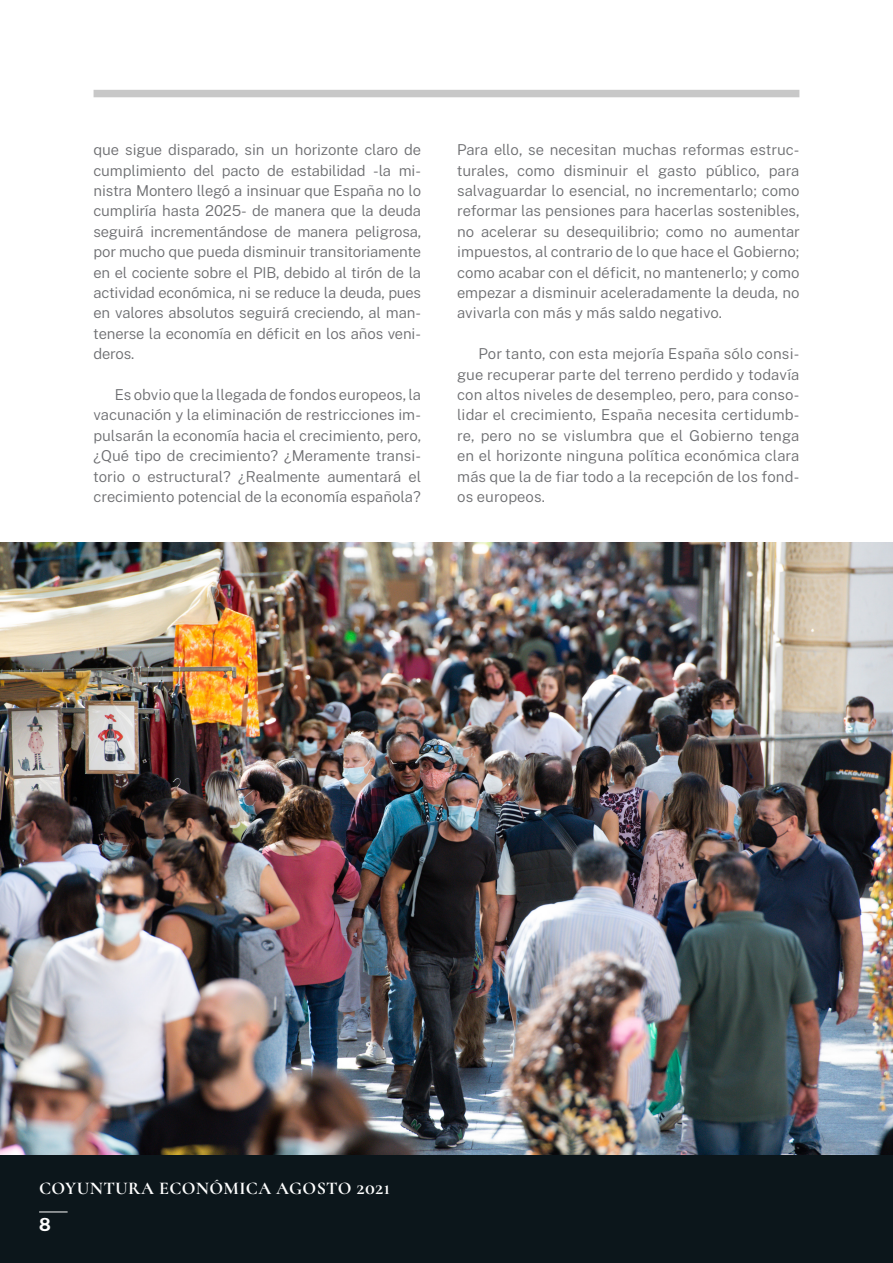
<style>
.page{position:relative;width:893px;height:1263px;background:#fff}
.page>*{position:absolute;margin:0;border:0;box-sizing:border-box;transform-origin:0 0}
.t1{font:700 18px "Cormorant";letter-spacing:.02em;color:#fff}
.t2{font:700 18px "Public Sans";color:#fff}
.Parrafo{font:300 15px/20.4px "Public Sans";color:#6c6d70;text-align:justify}
</style>
<div class="page">
<div style="left:0;top:1155px;width:893px;height:108px;background:#0c161b"></div>
<svg style="left:39px;top:1212px;width:29px;height:1px"></svg>
<div style="left:94px;top:90px;width:705px;height:7px;background:#c8c8c8"></div>
<img style="left:0;top:543px;width:893px;height:612px">
<p class="Parrafo" style="left:94px;top:139px;width:329px">que sigue disparado, sin un horizonte claro de cumplimiento del pacto de estabilidad -la mi&shy;nistra Montero llegó a insinuar que España no lo cumpliría hasta 2025- de manera que la deuda seguirá incrementándose de manera peligrosa, por mucho que pueda disminuir transitoriamente en el cociente sobre el PIB, debido al tirón de la actividad económica, ni se reduce la deuda, pues en valores absolutos seguirá creciendo, al man&shy;tenerse la economía en déficit en los años veni&shy;deros.</p>
<p class="Parrafo" style="left:94px;top:384px;width:329px;text-indent:21px">Es obvio que la llegada de fondos europeos, la vacunación y la eliminación de restricciones im&shy;pulsarán la economía hacia el crecimiento, pero, ¿Qué tipo de crecimiento? ¿Meramente transi&shy;torio o estructural? ¿Realmente aumentará el crecimiento potencial de la economía española?</p>
<p class="Parrafo" style="left:457px;top:139px;width:344px">Para ello, se necesitan muchas reformas estruc&shy;turales, como disminuir el gasto público, para salvaguardar lo esencial, no incrementarlo; como reformar las pensiones para hacerlas sostenibles, no acelerar su desequilibrio; como no aumentar impuestos, al contrario de lo que hace el Gobierno; como acabar con el déficit, no mantenerlo; y como empezar a disminuir aceleradamente la deuda, no avivarla con más y más saldo negativo.</p>
<p class="Parrafo" style="left:457px;top:343px;width:344px;text-indent:21px">Por tanto, con esta mejoría España sólo consi&shy;gue recuperar parte del terreno perdido y todavía con altos niveles de desempleo, pero, para conso&shy;lidar el crecimiento, España necesita certidumb&shy;re, pero no se vislumbra que el Gobierno tenga en el horizonte ninguna política económica clara más que la de fiar todo a la recepción de los fond&shy;os europeos.</p>
<p class="t1" style="left:39px;top:1177px;width:352px">COYUNTURA ECONÓMICA AGOSTO 2021</p>
<p class="t2" style="left:39px;top:1210px;width:13px">8</p>
</div>
